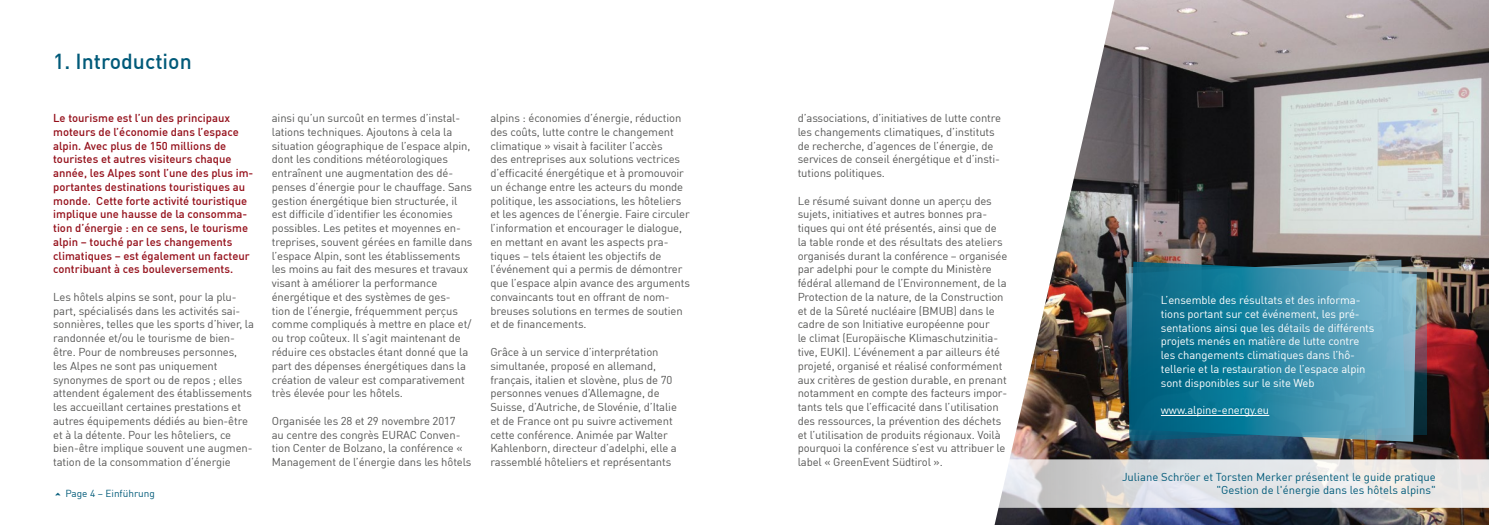
<style>
.page{position:relative;width:1489px;height:525px;background:#fff}
.page>*{position:absolute;margin:0;border:0;box-sizing:border-box;transform-origin:0 0}
.t1{font:500 21.25px "DINOT";color:#005a79}
.t2{font:11.25px/13.8px "DINOT";letter-spacing:-.01em;color:#575756}
.t3{font:500 11.25px/13.8px "DINOT";color:#940e19}
.t4{font:11.25px/13.8px "DINOT";letter-spacing:-.01em;color:#fff}
.t5{font:11.25px/13.5px "DINOT";color:#005a79;text-align:right}
.t6{font:10px "DINOT";color:#005a79}
.t7{font:900 10px "DINOT";color:#005a79}
</style>
<div class="page">
<img style="left:994px;top:0;width:494px;height:524px">
<svg style="left:1125px;top:259px;width:280px;height:182px"></svg>
<svg style="left:1416px;top:267px;width:10px;height:167px;background:#56555a"></svg>
<svg style="left:1129px;top:261px;width:287px;height:180px;background:#3487a1"></svg>
<hr style="left:1160px;top:415px;width:109px;height:1px;background:#fff">
<svg style="left:994px;top:459px;width:494px;height:48px;background:#e0e0e2"></svg>
<h1 class="t1" style="left:53px;top:48px;width:140px">1. Introduction</h1>
<p class="t3" style="left:53px;top:111px;width:202px">Le tourisme est l’un des principaux moteurs de l’économie dans l’espace alpin. Avec plus de 150 millions de touristes et autres visiteurs chaque année, les Alpes sont l’une des plus im&shy;portantes destinations touristiques au monde. Cette forte activité touristique implique une hausse de la consomma&shy;tion d’énergie : en ce sens, le tourisme alpin – touché par les changements climatiques – est également un facteur contribuant à ces bouleversements.</p>
<p class="t2" style="left:53px;top:289px;width:202px">Les hôtels alpins se sont, pour la plu&shy;part, spécialisés dans les activités sai&shy;sonnières, telles que les sports d’hiver, la randonnée et/ou le tourisme de bien&shy;être. Pour de nombreuses personnes, les Alpes ne sont pas uniquement synonymes de sport ou de repos ; elles attendent également des établissements les accueillant certaines prestations et autres équipements dédiés au bien-être et à la détente. Pour les hôteliers, ce bien-être implique souvent une augmen&shy;tation de la consommation d’énergie</p>
<p class="t6" style="left:65px;top:486px;width:91px">Page 4 – Einführung</p>
<p class="t7" style="left:50px;top:495px;width:5px;rotate:-90deg">›</p>
<p class="t2" style="left:272px;top:111px;width:202px">ainsi qu’un surcoût en termes d’instal&shy;lations techniques. Ajoutons à cela la situation géographique de l’espace alpin, dont les conditions météorologiques entraînent une augmentation des dé&shy;penses d’énergie pour le chauffage. Sans gestion énergétique bien structurée, il est difficile d’identifier les économies possibles. Les petites et moyennes en&shy;treprises, souvent gérées en famille dans l’espace Alpin, sont les établissements les moins au fait des mesures et travaux visant à améliorer la performance énergétique et des systèmes de ges-<br>tion de l’énergie, fréquemment perçus comme compliqués à mettre en place et/ ou trop coûteux. Il s’agit maintenant de réduire ces obstacles étant donné que la part des dépenses énergétiques dans la création de valeur est comparativement très élevée pour les hôtels.</p>
<p class="t2" style="left:272px;top:413px;width:201px">Organisée les 28 et 29 novembre 2017<br>au centre des congrès EURAC Conven&shy;tion Center de Bolzano, la conférence « Management de l’énergie dans les hôtels</p>
<p class="t2" style="left:490px;top:111px;width:201px">alpins : économies d’énergie, réduction des coûts, lutte contre le changement climatique » visait à faciliter l’accès<br>des entreprises aux solutions vectrices d’efficacité énergétique et à promouvoir un échange entre les acteurs du monde politique, les associations, les hôteliers et les agences de l’énergie. Faire circuler l’information et encourager le dialogue, en mettant en avant les aspects pra&shy;tiques – tels étaient les objectifs de l’événement qui a permis de démontrer que l’espace alpin avance des arguments convaincants tout en offrant de nom&shy;breuses solutions en termes de soutien et de financements.</p>
<p class="t2" style="left:490px;top:344px;width:188px">Grâce à un service d’interprétation simultanée, proposé en allemand, français, italien et slovène, plus de 70 personnes venues d’Allemagne, de Suisse, d’Autriche, de Slovénie, d’Italie et de France ont pu suivre activement cette conférence. Animée par Walter Kahlenborn, directeur d’adelphi, elle a rassemblé hôteliers et représentants</p>
<p class="t2" style="left:797px;top:111px;width:205px">d’associations, d’initiatives de lutte contre les changements climatiques, d’instituts de recherche, d’agences de l’énergie, de services de conseil énergétique et d’insti&shy;tutions politiques.</p>
<p class="t2" style="left:797px;top:193px;width:211px">Le résumé suivant donne un aperçu des sujets, initiatives et autres bonnes pra&shy;tiques qui ont été présentés, ainsi que de la table ronde et des résultats des ateliers organisés durant la conférence – organisée par adelphi pour le compte du Ministère fédéral allemand de l’Environnement, de la Protection de la nature, de la Construction et de la Sûreté nucléaire (BMUB) dans le cadre de son Initiative européenne pour<br>le climat (Europäische Klimaschutzinitia&shy;tive, EUKI). L’événement a par ailleurs été projeté, organisé et réalisé conformément aux critères de gestion durable, en prenant notamment en compte des facteurs impor&shy;tants tels que l’efficacité dans l’utilisation des ressources, la prévention des déchets et l’utilisation de produits régionaux. Voilà pourquoi la conférence s’est vu attribuer le label « GreenEvent Südtirol ».</p>
<p class="t4" style="left:1160px;top:292px;width:215px">L’ensemble des résultats et des informa&shy;tions portant sur cet événement, les pré&shy;sentations ainsi que les détails de différents projets menés en matière de lutte contre les changements climatiques dans l’hô&shy;tellerie et la restauration de l’espace alpin sont disponibles sur le site Web</p>
<p class="t4" style="left:1160px;top:402px;width:110px">www.alpine-energy.eu</p>
<p class="t5" style="left:1121px;top:469px;width:315px">Juliane Schröer et Torsten Merker présentent le guide pratique "Gestion de l'énergie dans les hôtels alpins"</p>
</div>
